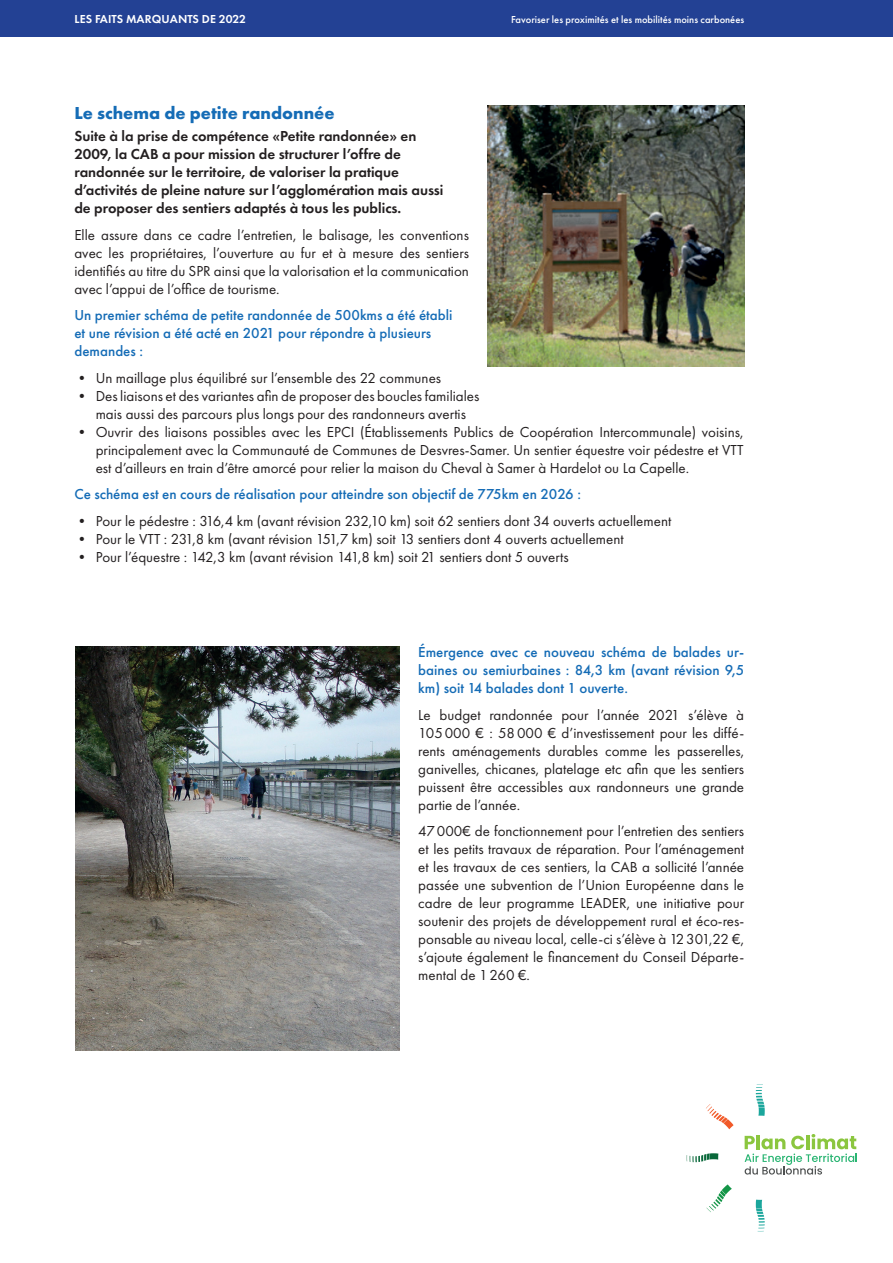
<style>
.page{position:relative;width:893px;height:1263px;background:#fff}
.page>*{position:absolute;margin:0;border:0;box-sizing:border-box;transform-origin:0 0}
.t1{font:700 18px "Futura PT";color:#156cb6}
.t2{font:15px/18px "Futura PT";color:#231f20;text-align:justify}
.t3{font:500 15px/18px "Futura PT";color:#156cb6}
.t4{font:600 15px/18px "Futura PT";color:#231f20}
.t5{font:600 12px "Futura PT";letter-spacing:.01em;color:#fff}
.t6{font:500 10.5px "Futura PT";color:#fff}
</style>
<div class="page">
<div style="left:0;top:0;width:893px;height:36px;background:#234194"></div>
<img style="left:487px;top:105px;width:257px;height:261px">
<svg style="left:756px;top:1084px;width:9px;height:32px"></svg>
<svg style="left:756px;top:1199px;width:9px;height:33px"></svg>
<svg style="left:706px;top:1104px;width:28px;height:25px"></svg>
<svg style="left:687px;top:1153px;width:31px;height:9px"></svg>
<svg style="left:706px;top:1184px;width:26px;height:28px"></svg>
<svg style="left:745px;top:1134px;width:112px;height:40px"></svg>
<img style="left:75px;top:647px;width:325px;height:403px">
<p class="t5" style="left:74px;top:11px;width:173px">LES FAITS MARQUANTS DE 2022</p>
<p class="t6" style="left:511px;top:13px;width:235px">Favoriser les proximités et les mobilités moins carbonées</p>
<p class="t1" style="left:74px;top:101px;width:262px">Le schema de petite randonnée</p>
<p class="t4" style="left:74px;top:127px;width:370px">Suite à la prise de compétence «Petite randonnée» en 2009, la CAB a pour mission de structurer l’offre de randonnée sur le territoire, de valoriser la pratique d’activités de pleine nature sur l’agglomération mais aussi de proposer des sentiers adaptés à tous les publics.</p>
<p class="t2" style="left:74px;top:226px;width:396px">Elle assure dans ce cadre l’entretien, le balisage, les conventions avec les propriétaires, l’ouverture au fur et à mesure des sentiers identifiés au titre du SPR ainsi que la valorisation et la communication avec l’appui de l’office de tourisme.</p>
<p class="t3" style="left:74px;top:306px;width:380px">Un premier schéma de petite randonnée de 500kms a été établi et une révision a été acté en 2021 pour répondre à plusieurs demandes :</p>
<p class="t2" style="left:74px;top:369px;width:368px">• Un maillage plus équilibré sur l’ensemble des 22 communes</p>
<p class="t2" style="left:74px;top:387px;width:407px;text-align:center">• Des liaisons et des variantes afin de proposer des boucles familiales mais aussi des parcours plus longs pour des randonneurs avertis</p>
<p class="t2" style="left:96px;top:423px;width:649px;text-indent:-21px">• Ouvrir des liaisons possibles avec les EPCI (Établissements Publics de Coopération Intercommunale) voisins, principalement avec la Communauté de Communes de Desvres-Samer. Un sentier équestre voir pédestre et VTT est d’ailleurs en train d’être amorcé pour relier la maison du Cheval à Samer à Hardelot ou La Capelle.</p>
<p class="t3" style="left:74px;top:485px;width:508px">Ce schéma est en cours de réalisation pour atteindre son objectif de 775km en 2026 :</p>
<p class="t2" style="left:74px;top:512px;width:598px">• Pour le pédestre : 316,4 km (avant révision 232,10 km) soit 62 sentiers dont 34 ouverts actuellement</p>
<p class="t2" style="left:74px;top:530px;width:551px">• Pour le VTT : 231,8 km (avant révision 151,7 km) soit 13 sentiers dont 4 ouverts actuellement</p>
<p class="t2" style="left:74px;top:548px;width:496px">• Pour l’équestre : 142,3 km (avant révision 141,8 km) soit 21 sentiers dont 5 ouverts</p>
<p class="t3" style="left:418px;top:643px;width:327px;text-align:justify">Émergence avec ce nouveau schéma de balades ur&shy;baines ou semiurbaines : 84,3 km (avant révision 9,5 km) soit 14 balades dont 1 ouverte.</p>
<p class="t2" style="left:418px;top:706px;width:327px">Le budget randonnée pour l’année 2021 s’élève à 105000 € : 58000 € d’investissement pour les diffé&shy;rents aménagements durables comme les passerelles, ganivelles, chicanes, platelage etc afin que les sentiers puissent être accessibles aux randonneurs une grande partie de l’année.</p>
<p class="t2" style="left:418px;top:822px;width:327px">47000€ de fonctionnement pour l’entretien des sentiers et les petits travaux de réparation. Pour l’aménagement et les travaux de ces sentiers, la CAB a sollicité l’année passée une subvention de l’Union Européenne dans le cadre de leur programme LEADER, une initiative pour soutenir des projets de développement rural et éco-res&shy;ponsable au niveau local, celle-ci s’élève à 12301,22 €, s’ajoute également le financement du Conseil Départe&shy;mental de 1260 €.</p>
</div>
